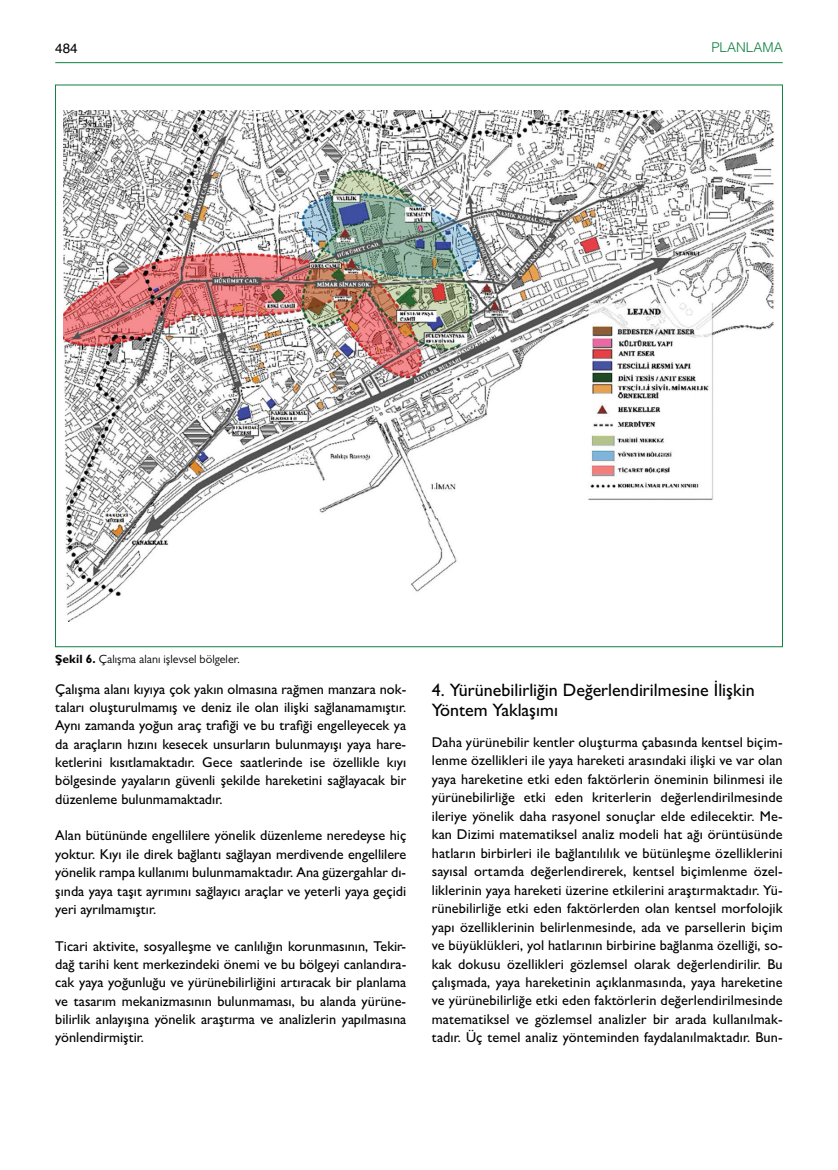
<style>
.page{position:relative;width:838px;height:1170px;background:#fff}
.page>*{position:absolute;margin:0;border:0;box-sizing:border-box;transform-origin:0 0}
.t1{font:500 18px/19.5px "Gill Sans MT Pro";color:#000}
.t2{font:500 14.25px/18.5px "Gill Sans MT Pro";color:#000;text-align:justify}
.t3{font:300 13.5px "Helvetica";color:#0f8140}
.t4{font:13.5px "Helvetica";color:#000}
.t5{font:12px "Gill Sans MT Pro";color:#000}
.s1{font-weight:700}
</style>
<div class="page">
<hr style="left:55px;top:62px;width:727px;height:1px;background:#0f8140">
<img style="left:64px;top:110px;width:710px;height:511px">
<p class="t4" style="left:55px;top:37px;width:24px">484</p>
<p class="t3" style="left:711px;top:36px;width:73px">PLANLAMA</p>
<p class="t5" style="left:55px;top:651px;width:186px"><span class="s1">Şekil 6.</span> Çalışma alanı işlevsel bölgeler.</p>
<p class="t2" style="left:55px;top:679px;width:352px">Çalışma alanı kıyıya çok yakın olmasına rağmen manzara nok&shy;taları oluşturulmamış ve deniz ile olan ilişki sağlanamamıştır.<br>Aynı zamanda yoğun araç trafiği ve bu trafiği engelleyecek ya da araçların hızını kesecek unsurların bulunmayışı yaya hare&shy;ketlerini kısıtlamaktadır. Gece saatlerinde ise özellikle kıyı bölgesinde yayaların güvenli şekilde hareketini sağlayacak bir düzenleme bulunmamaktadır.</p>
<p class="t2" style="left:55px;top:826px;width:352px">Alan bütününde engellilere yönelik düzenleme neredeyse hiç yoktur. Kıyı ile direk bağlantı sağlayan merdivende engellilere yönelik rampa kullanımı bulunmamaktadır. Ana güzergahlar dı&shy;şında yaya taşıt ayrımını sağlayıcı araçlar ve yeterli yaya geçidi yeri ayrılmamıştır.</p>
<p class="t2" style="left:55px;top:936px;width:352px">Ticari aktivite, sosyalleşme ve canlılığın korunmasının, Tekir&shy;dağ tarihi kent merkezindeki önemi ve bu bölgeyi canlandıra&shy;cak yaya yoğunluğu ve yürünebilirliğini artıracak bir planlama ve tasarım mekanizmasının bulunmaması, bu alanda yürüne&shy;bilirlik anlayışına yönelik araştırma ve analizlerin yapılmasına yönlendirmiştir.</p>
<p class="t1" style="left:432px;top:680px;width:324px">4. Yürünebilirliğin Değerlendirilmesine İlişkin<br>Yöntem Yaklaşımı</p>
<p class="t2" style="left:432px;top:732px;width:352px">Daha yürünebilir kentler oluşturma çabasında kentsel biçim&shy;lenme özellikleri ile yaya hareketi arasındaki ilişki ve var olan yaya hareketine etki eden faktörlerin öneminin bilinmesi ile yürünebilirliğe etki eden kriterlerin değerlendirilmesinde ileriye yönelik daha rasyonel sonuçlar elde edilecektir. Me&shy;kan Dizimi matematiksel analiz modeli hat ağı örüntüsünde hatların birbirleri ile bağlantılılık ve bütünleşme özelliklerini sayısal ortamda değerlendirerek, kentsel biçimlenme özel&shy;liklerinin yaya hareketi üzerine etkilerini araştırmaktadır. Yü&shy;rünebilirliğe etki eden faktörlerden olan kentsel morfolojik yapı özelliklerinin belirlenmesinde, ada ve parsellerin biçim ve büyüklükleri, yol hatlarının birbirine bağlanma özelliği, so&shy;kak dokusu özellikleri gözlemsel olarak değerlendirilir. Bu çalışmada, yaya hareketinin açıklanmasında, yaya hareketine ve yürünebilirliğe etki eden faktörlerin değerlendirilmesinde matematiksel ve gözlemsel analizler bir arada kullanılmak&shy;tadır. Üç temel analiz yönteminden faydalanılmaktadır. Bun-</p>
</div>
